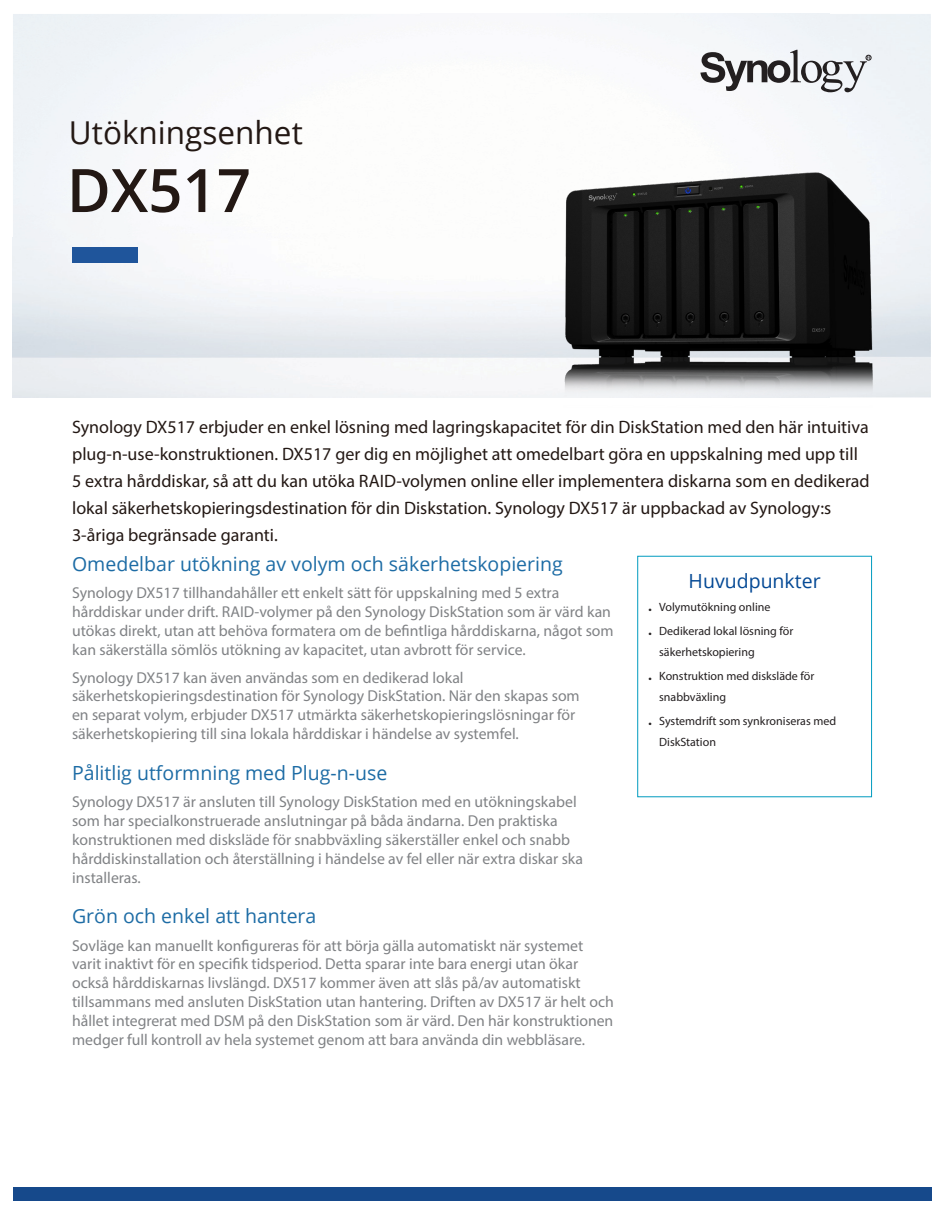
<style>
.page{position:relative;width:944px;height:1214px;background:#fff}
.page>*{position:absolute;margin:0;border:0;box-sizing:border-box;transform-origin:0 0}
.Model_Name{font:600 60px "Open Sans";color:#231814}
.Product_Type{font:31.5px "Open Sans";color:#231814}
.Chapter_Title_1{font:19.5px "Open Sans";color:#1d6ca5}
.Selling_Title{font:19.5px "Open Sans";color:#044995}
.Introduction{font:18px/27px "Myriad Pro";color:#231814}
.Body_Content{font:15.75px/18.9px "Myriad Pro";color:#808285}
.t1{font:12px/21px "Myriad Pro";color:#231f20}
</style>
<div class="page">
<div style="left:13px;top:1187px;width:918px;height:14px;background:#16498b"></div>
<img style="left:563px;top:169px;width:310px;height:229px">
<svg style="left:700px;top:50px;width:171px;height:42px"></svg>
<div style="left:72px;top:247px;width:66px;height:16px;background:#1f559b"></div>
<p class="Product_Type" style="left:69px;top:111px;width:235px">Utökningsenhet</p>
<p class="Model_Name" style="left:67px;top:149px;width:186px">DX517</p>
<p class="Introduction" style="left:72px;top:413px;width:799px">Synology DX517 erbjuder en enkel lösning med lagringskapacitet för din DiskStation med den här intuitiva plug-n-use-konstruktionen. DX517 ger dig en möjlighet att omedelbart göra en uppskalning med upp till 5 extra hårddiskar, så att du kan utöka RAID-volymen online eller implementera diskarna som en dedikerad lokal säkerhetskopieringsdestination för din Diskstation. Synology DX517 är uppbackad av Synology:s 3-åriga begränsade garanti.</p>
<p class="Chapter_Title_1" style="left:72px;top:550px;width:492px">Omedelbar utökning av volym och säkerhetskopiering</p>
<p class="Body_Content" style="left:72px;top:583px;width:543px">Synology DX517 tillhandahåller ett enkelt sätt för uppskalning med 5 extra hårddiskar under drift. RAID-volymer på den Synology DiskStation som är värd kan utökas direkt, utan att behöva formatera om de befintliga hårddiskarna, något som kan säkerställa sömlös utökning av kapacitet, utan avbrott för service.</p>
<p class="Body_Content" style="left:72px;top:667px;width:509px">Synology DX517 kan även användas som en dedikerad lokal säkerhetskopieringsdestination för Synology DiskStation. När den skapas som en separat volym, erbjuder DX517 utmärkta säkerhetskopieringslösningar för säkerhetskopiering till sina lokala hårddiskar i händelse av systemfel.</p>
<p class="Chapter_Title_1" style="left:72px;top:759px;width:317px">Pålitlig utformning med Plug-n-use</p>
<p class="Body_Content" style="left:72px;top:792px;width:512px">Synology DX517 är ansluten till Synology DiskStation med en utökningskabel som har specialkonstruerade anslutningar på båda ändarna. Den praktiska konstruktionen med disksläde för snabbväxling säkerställer enkel och snabb hårddiskinstallation och återställning i händelse av fel eller när extra diskar ska installeras.</p>
<p class="Chapter_Title_1" style="left:72px;top:902px;width:246px">Grön och enkel att hantera</p>
<p class="Body_Content" style="left:72px;top:935px;width:543px">Sovläge kan manuellt konfigureras för att börja gälla automatiskt när systemet varit inaktivt för en specifik tidsperiod. Detta sparar inte bara energi utan ökar också hårddiskarnas livslängd. DX517 kommer även att slås på/av automatiskt tillsammans med ansluten DiskStation utan hantering. Driften av DX517 är helt och hållet integrerat med DSM på den DiskStation som är värd. Den här konstruktionen medger full kontroll av hela systemet genom att bara använda din webbläsare.</p>
<p class="Selling_Title" style="left:688px;top:567px;width:133px">Huvudpunkter</p>
<p class="t1" style="left:648px;top:596px;width:123px">• Volymutökning online</p>
<p class="t1" style="left:659px;top:620px;width:136px;text-indent:-11px">• Dedikerad lokal lösning för säkerhetskopiering</p>
<p class="t1" style="left:659px;top:665px;width:157px;text-indent:-11px">• Konstruktion med disksläde för snabbväxling</p>
<p class="t1" style="left:659px;top:710px;width:178px;text-indent:-11px">• Systemdrift som synkroniseras med<br>DiskStation</p>
</div>
